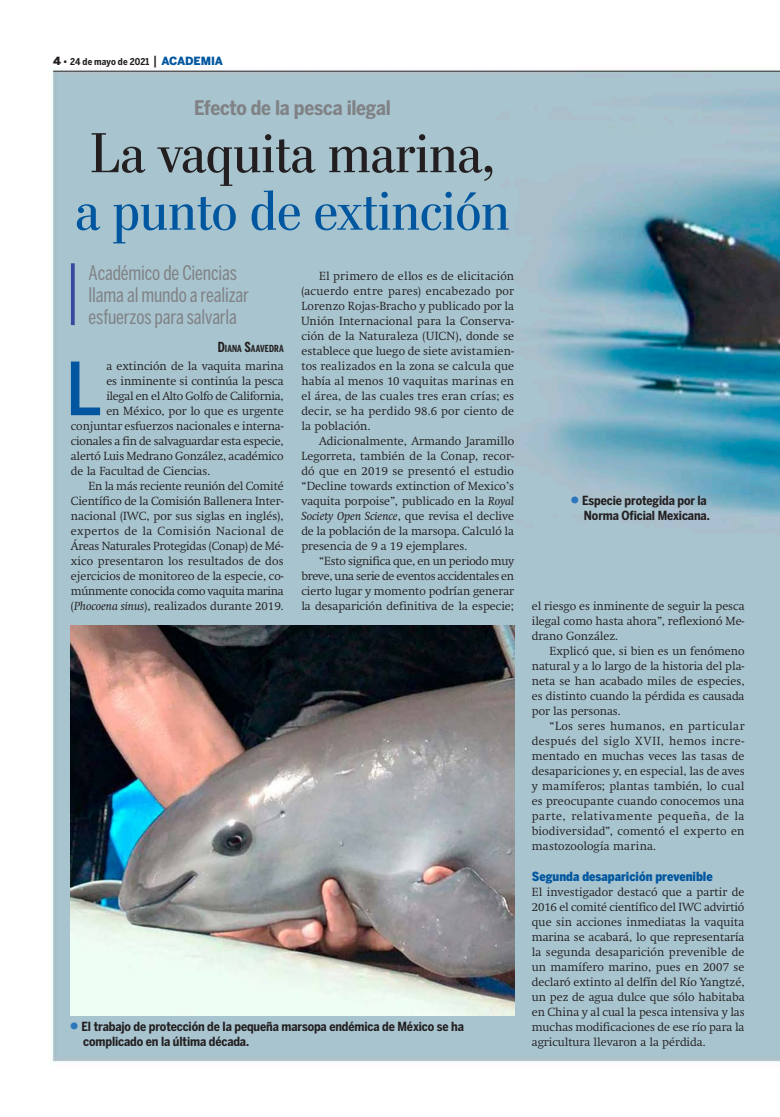
<style>
.page{position:relative;width:780px;height:1117px;background:#fff}
.page>*{position:absolute;margin:0;border:0;box-sizing:border-box;transform-origin:0 0}
._3_0_Tex_Cap_4_COLOR{font:500 72.38px "Benton Sans Cond";color:#01579f}
._1_0_Cabeza_Principa{font:56.25px/57.5px "Stilson";color:#01579f}
._2_0_Sumario{font:20px/21.9px "Benton Sans Comp";letter-spacing:-.01em;color:#808285}
._0_0_Balazo{font:700 20px "Benton Sans Cond";letter-spacing:-.015em;color:#808285}
.t1{font:700 12.5px/15px "Benton Sans Cond";letter-spacing:-.01em;color:#231f20}
._3_0_Descanso{font:900 12.5px "Benton Sans Cond";color:#01579f}
._3_0_Texto{font:300 11.62px/15px "Swift";color:#231f20;text-align:justify}
._3_0_Tex_Cap_4_COLOR-2{font:300 11.62px "Swift";letter-spacing:-.01em;color:#231f20}
._4_0_Crédito_nota{font:700 9.62px "Benton Sans Comp";letter-spacing:.01em;color:#231f20}
.t2{font:700 9.38px "Benton Sans Cond";letter-spacing:.01em;color:#231f20}
.s1{font-family:"Benton Sans";font-weight:900;font-size:11.25px}
.s2{font-family:"Benton Sans";font-weight:900}
.s3{font-weight:500;font-size:12.5px}
.s4{font-family:"Benton Sans";font-weight:900;font-size:11.25px;color:#01579f}
.s5{color:#231f20}
.s6{font-size:13.75px}
.s7{font-weight:400;font-style:italic}
</style>
<div class="page">
<img style="left:52px;top:68px;width:728px;height:994px">
<svg style="left:71px;top:263px;width:4px;height:62px"></svg>
<img style="left:71px;top:625px;width:443px;height:390px">
<hr style="left:53px;top:71px;width:727px;height:1px;background:#231f20">
<svg style="left:571px;top:496px;width:7px;height:7px"></svg>
<svg style="left:71px;top:1021px;width:7px;height:7px"></svg>
<p class="t2" style="left:53px;top:56px;width:171px"><span class="s1">4</span> <span class="s2">•</span> 24 de mayo de 2021 <span class="s3">|</span> <span class="s4">ACADEMIA</span></p>
<p class="_0_0_Balazo" style="left:194px;top:96px;width:198px">Efecto de la pesca ilegal</p>
<p class="_1_0_Cabeza_Principa" style="left:75px;top:124px;width:436px"><span class="s5">La vaquita marina, </span>a punto de extinción</p>
<p class="_2_0_Sumario" style="left:89px;top:261px;width:162px">Académico de Ciencias llama al mundo a realizar esfuerzos para salvarla</p>
<p class="_4_0_Crédito_nota" style="left:218px;top:343px;width:67px"><span class="s6">D</span>IANA <span class="s6">S</span>AAVEDRA</p>
<p class="_3_0_Tex_Cap_4_COLOR" style="left:66px;top:346px;width:38px">L</p>
<p class="_3_0_Tex_Cap_4_COLOR-2" style="left:106px;top:359px;width:179px">a extinción de la vaquita marina</p>
<p class="_3_0_Tex_Cap_4_COLOR-2" style="left:106px;top:374px;width:179px">es inminente si continúa la pesca</p>
<p class="_3_0_Tex_Cap_4_COLOR-2" style="left:106px;top:389px;width:179px">ilegal en el Alto Golfo de California,</p>
<p class="_3_0_Tex_Cap_4_COLOR-2" style="left:106px;top:404px;width:179px">en México, por lo que es urgente</p>
<p class="_3_0_Tex_Cap_4_COLOR-2" style="left:71px;top:419px;width:214px">conjuntar esfuerzos nacionales e interna-</p>
<p class="_3_0_Tex_Cap_4_COLOR-2" style="left:71px;top:434px;width:214px">cionales a fin de salvaguardar esta especie,</p>
<p class="_3_0_Tex_Cap_4_COLOR-2" style="left:71px;top:449px;width:214px">alertó Luis Medrano González, académico</p>
<p class="_3_0_Tex_Cap_4_COLOR-2" style="left:71px;top:464px;width:141px">de la Facultad de Ciencias.</p>
<p class="_3_0_Texto" style="left:71px;top:478px;width:214px;text-indent:18px">En la más reciente reunión del Comité Científico de la Comisión Ballenera Inter&shy;nacional (IWC, por sus siglas en inglés), expertos de la Comisión Nacional de Áreas Naturales Protegidas (Conap) de Mé&shy;xico presentaron los resultados de dos ejercicios de monitoreo de la especie, co&shy;múnmente conocida como vaquita marina (<span class="s7">Phocoena sinus</span>), realizados durante 2019.</p>
<p class="_3_0_Texto" style="left:301px;top:268px;width:214px;text-indent:18px">El primero de ellos es de elicitación (acuerdo entre pares) encabezado por Lorenzo Rojas-Bracho y publicado por la Unión Internacional para la Conserva&shy;ción de la Naturaleza (UICN), donde se establece que luego de siete avistamien&shy;tos realizados en la zona se calcula que había al menos 10 vaquitas marinas en el área, de las cuales tres eran crías; es decir, se ha perdido 98.6 por ciento de la población.</p>
<p class="_3_0_Texto" style="left:301px;top:433px;width:214px;text-indent:18px">Adicionalmente, Armando Jaramillo Legorreta, también de la Conap, recor&shy;dó que en 2019 se presentó el estudio “Decline towards extinction of Mexico’s vaquita porpoise”, publicado en la <span class="s7">Royal Society Open Science</span>, que revisa el declive de la población de la marsopa. Calculó la presencia de 9 a 19 ejemplares.</p>
<p class="_3_0_Texto" style="left:301px;top:553px;width:214px;text-indent:18px">“Esto significa que, en un periodo muy breve, una serie de eventos accidentales en cierto lugar y momento podrían generar la desaparición definitiva de la especie;</p>
<p class="t1" style="left:81px;top:1018px;width:384px">El trabajo de protección de la pequeña marsopa endémica de México se ha complicado en la última década.</p>
<p class="t1" style="left:582px;top:493px;width:129px">Especie protegida por la<br>Norma Oficial Mexicana.</p>
<p class="_3_0_Texto" style="left:531px;top:598px;width:214px">el riesgo es inminente de seguir la pesca ilegal como hasta ahora”, reflexionó Me&shy;drano González.</p>
<p class="_3_0_Texto" style="left:531px;top:643px;width:214px;text-indent:18px">Explicó que, si bien es un fenómeno natural y a lo largo de la historia del pla&shy;neta se han acabado miles de especies, es distinto cuando la pérdida es causada por las personas.</p>
<p class="_3_0_Texto" style="left:531px;top:718px;width:214px;text-indent:18px">“Los seres humanos, en particular después del siglo XVII, hemos incre&shy;mentado en muchas veces las tasas de desapariciones y, en especial, las de aves y mamíferos; plantas también, lo cual es preocupante cuando conocemos una parte, relativamente pequeña, de la biodiversidad”, comentó el experto en mastozoología marina.</p>
<p class="_3_0_Descanso" style="left:531px;top:868px;width:182px">Segunda desaparición prevenible</p>
<p class="_3_0_Texto" style="left:531px;top:883px;width:214px">El investigador destacó que a partir de 2016 el comité científico del IWC advirtió que sin acciones inmediatas la vaquita marina se acabará, lo que representaría la segunda desaparición prevenible de un mamífero marino, pues en 2007 se declaró extinto al delfín del Río Yangtzé, un pez de agua dulce que sólo habitaba en China y al cual la pesca intensiva y las muchas modificaciones de ese río para la agricultura llevaron a la pérdida.</p>
</div>
